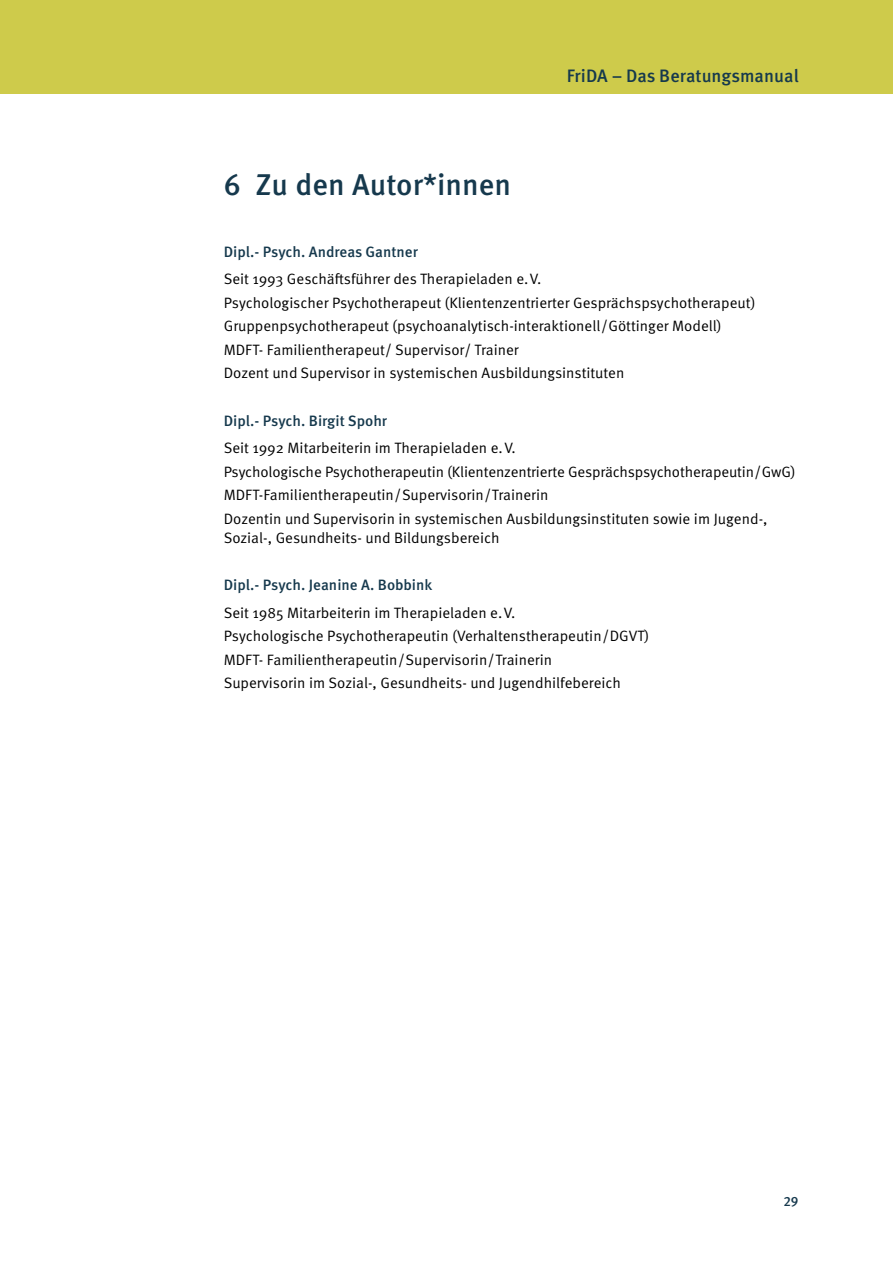
<style>
.page{position:relative;width:893px;height:1263px;background:#fff}
.page>*{position:absolute;margin:0;border:0;box-sizing:border-box;transform-origin:0 0}
.t1{font:500 30px "Meta Pro";color:#16394d}
.t2{font:500 18px "Meta Pro";color:#16394d}
.t3{font:15px/23.4px "Meta Pro Norm";color:#000}
.t4{font:500 15px "Meta Pro";color:#16394d}
.t5{font:500 13.5px "Meta Pro";color:#16394d}
</style>
<div class="page">
<div style="left:0;top:0;width:893px;height:94px;background:#cecb4b"></div>
<h1 class="t1" style="left:224px;top:161px;width:289px">6 Zu den Autor*innen</h1>
<p class="t2" style="left:567px;top:61px;width:234px">FriDA – Das Beratungsmanual</p>
<p class="t4" style="left:224px;top:240px;width:196px">Dipl.- Psych. Andreas Gantner</p>
<p class="t3" style="left:224px;top:266px;width:533px">Seit 1993 Geschäftsführer des Therapieladen e.V.<br>Psychologischer Psychotherapeut (Klientenzentrierter Gesprächspsychotherapeut)<br>Gruppenpsychotherapeut (psychoanalytisch-interaktionell/Göttinger Modell)<br>MDFT- Familientherapeut/ Supervisor/ Trainer<br>Dozent und Supervisor in systemischen Ausbildungsinstituten</p>
<p class="t4" style="left:224px;top:409px;width:165px">Dipl.- Psych. Birgit Spohr</p>
<p class="t3" style="left:224px;top:435px;width:573px">Seit 1992 Mitarbeiterin im Therapieladen e.V.<br>Psychologische Psychotherapeutin (Klientenzentrierte Gesprächspsychotherapeutin/GwG)<br>MDFT-Familientherapeutin/Supervisorin/Trainerin<br>Dozentin und Supervisorin in systemischen Ausbildungsinstituten sowie im Jugend-,</p>
<p class="t3" style="left:224px;top:525px;width:277px">Sozial-, Gesundheits- und Bildungsbereich</p>
<p class="t4" style="left:224px;top:573px;width:210px">Dipl.- Psych. Jeanine A. Bobbink</p>
<p class="t3" style="left:224px;top:600px;width:427px">Seit 1985 Mitarbeiterin im Therapieladen e.V.<br>Psychologische Psychotherapeutin (Verhaltenstherapeutin/DGVT)<br>MDFT- Familientherapeutin/Supervisorin/Trainerin<br>Supervisorin im Sozial-, Gesundheits- und Jugendhilfebereich</p>
<p class="t5" style="left:783px;top:1191px;width:17px">29</p>
</div>
